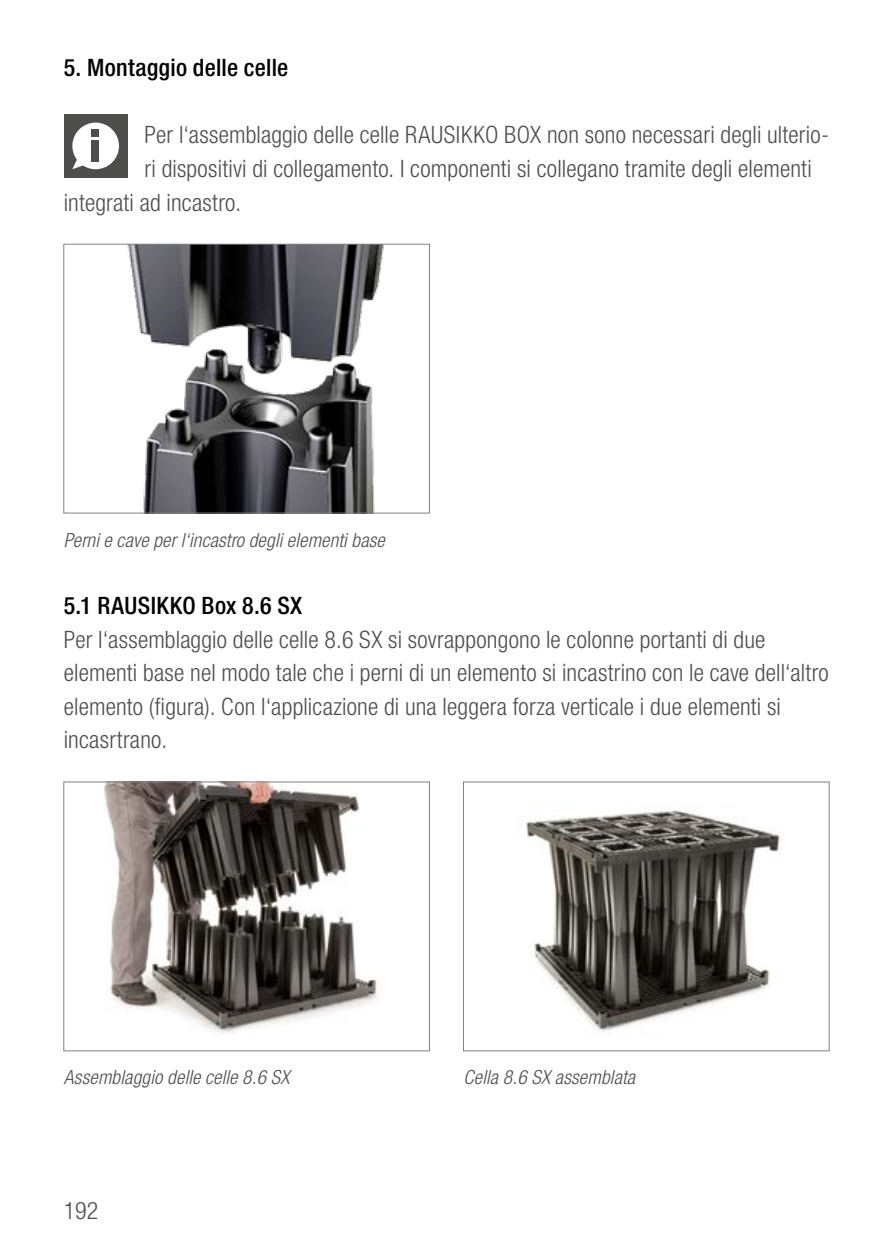
<style>
.page{position:relative;width:893px;height:1259px;background:#fff}
.page>*{position:absolute;margin:0;border:0;box-sizing:border-box;transform-origin:0 0}
._05a1_Fließtext{font:300 condensed 24px/33.6px "Helvetica Neue LTW1 G";letter-spacing:.01em;color:#4e4e4d}
._03_Fließtext_HEAD{font:500 condensed 24px "Helvetica Neue LTW1 G";letter-spacing:.015em;color:#000}
._06_Bildunterschrift{font:italic 300 condensed 19.5px "Helvetica Neue LTW1 G";letter-spacing:.01em;color:#4e4e4d}
</style>
<div class="page">
<div style="left:64px;top:114px;width:64px;height:64px;background:#4e4e4d"></div>
<svg style="left:72px;top:123px;width:47px;height:46px"></svg>
<div style="left:92px;top:140px;width:7px;height:22px;background:#4e4e4d"></div>
<div style="left:92px;top:129px;width:7px;height:7px;background:#4e4e4d"></div>
<img style="left:127px;top:246px;width:257px;height:265px">
<div style="left:63px;top:244px;width:367px;height:269px;border:1px solid #818281"></div>
<img style="left:104px;top:783px;width:277px;height:250px">
<div style="left:63px;top:781px;width:367px;height:270px;border:1px solid #818281"></div>
<img style="left:526px;top:810px;width:255px;height:222px">
<div style="left:463px;top:781px;width:367px;height:270px;border:1px solid #818281"></div>
<p class="_03_Fließtext_HEAD" style="left:64px;top:53px;width:226px">5. Montaggio delle celle</p>
<p class="_05a1_Fließtext" style="left:145px;top:118px;width:686px">Per l‘assemblaggio delle celle RAUSIKKO BOX non sono necessari degli ulterio-</p>
<p class="_05a1_Fließtext" style="left:145px;top:152px;width:669px">ri dispositivi di collegamento. I componenti si collegano tramite degli elementi</p>
<p class="_05a1_Fließtext" style="left:64px;top:185px;width:179px">integrati ad incastro.</p>
<p class="_06_Bildunterschrift" style="left:64px;top:528px;width:323px">Perni e cave per l‘incastro degli elementi base</p>
<p class="_03_Fließtext_HEAD" style="left:64px;top:591px;width:240px">5.1 RAUSIKKO Box 8.6 SX</p>
<p class="_05a1_Fließtext" style="left:64px;top:622px;width:766px">Per l‘assemblaggio delle celle 8.6 SX si sovrappongono le colonne portanti di due elementi base nel modo tale che i perni di un elemento si incastrino con le cave dell‘altro elemento (figura). Con l‘applicazione di una leggera forza verticale i due elementi si incasrtrano.</p>
<p class="_06_Bildunterschrift" style="left:64px;top:1066px;width:227px">Assemblaggio delle celle 8.6 SX</p>
<p class="_06_Bildunterschrift" style="left:463px;top:1066px;width:173px">Cella 8.6 SX assemblata</p>
<p class="_05a1_Fließtext" style="left:64px;top:1193px;width:36px">192</p>
</div>
